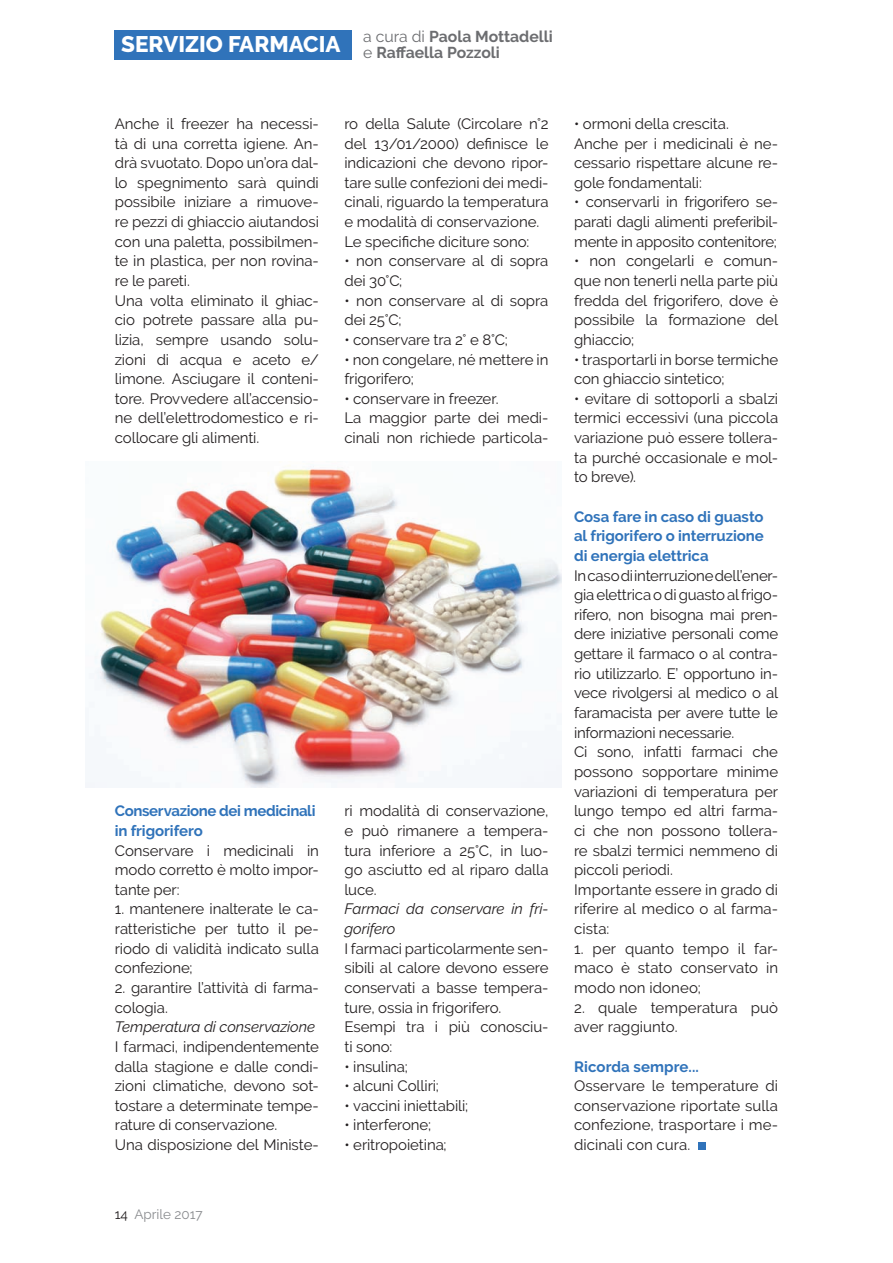
<style>
.page{position:relative;width:893px;height:1263px;background:#fff}
.page>*{position:absolute;margin:0;border:0;box-sizing:border-box;transform-origin:0 0}
.t1{font:800 22.5px "Raleway";color:#fff}
.t2{font:700 15.75px/16.5px "Raleway";color:#6c6d70}
.t3{font:15px/19.6px "Raleway";letter-spacing:-.005em;color:#231f20}
.t4{font:700 15px/19.6px "Raleway";letter-spacing:-.005em;color:#3073ba}
.t5{font:italic 15px/19.6px "Raleway";letter-spacing:-.005em;color:#231f20}
.t6{font:13.5px "Raleway";color:#8a8c8f}
.s1{font-weight:400}
.s2{color:#231f20}
</style>
<div class="page">
<div style="left:115px;top:30px;width:237px;height:29px;background:#3073ba"></div>
<div style="left:698px;top:1142px;width:8px;height:8px;background:#3073ba"></div>
<img style="left:85px;top:465px;width:476px;height:322px">
<h1 class="t1" style="left:121px;top:31px;width:221px">SERVIZIO FARMACIA</h1>
<p class="t2" style="left:363px;top:28px;width:191px"><span class="s1">a cura di</span> Paola Mottadelli <span class="s1">e</span> Raffaella Pozzoli</p>
<p class="t3" style="left:115px;top:114px;width:206px">Anche il freezer ha necessi&shy;tà di una corretta igiene. An&shy;drà svuotato. Dopo un’ora dal&shy;lo spegnimento sarà quindi possibile iniziare a rimuove&shy;re pezzi di ghiaccio aiutandosi con una paletta, possibilmen&shy;te in plastica, per non rovina&shy;re le pareti.<br>Una volta eliminato il ghiac&shy;cio potrete passare alla pu&shy;lizia, sempre usando solu&shy;zioni di acqua e aceto e/ limone. Asciugare il conteni&shy;tore. Provvedere all’accensio&shy;ne dell’elettrodomestico e ri&shy;collocare gli alimenti.</p>
<p class="t3" style="left:344px;top:114px;width:206px">ro della Salute (Circolare n°2 del 13/01/2000) definisce le indicazioni che devono ripor&shy;tare sulle confezioni dei medi&shy;cinali, riguardo la temperatura e modalità di conservazione.<br>Le specifiche diciture sono:</p>
<p class="t3" style="left:344px;top:251px;width:206px">• non conservare al di sopra dei 30°C;</p>
<p class="t3" style="left:344px;top:290px;width:206px">• non conservare al di sopra dei 25°C;</p>
<p class="t3" style="left:344px;top:330px;width:165px">• conservare tra 2° e 8°C;</p>
<p class="t3" style="left:344px;top:349px;width:206px">• non congelare, né mettere in frigorifero;</p>
<p class="t3" style="left:344px;top:389px;width:206px">• conservare in freezer.<br>La maggior parte dei medi&shy;cinali non richiede particola-</p>
<p class="t4" style="left:115px;top:801px;width:202px">Conservazione dei medicinali in frigorifero</p>
<p class="t3" style="left:115px;top:840px;width:206px;text-align:justify">Conservare i medicinali in modo corretto è molto impor&shy;tante per:</p>
<p class="t3" style="left:115px;top:899px;width:206px;text-align:justify">1. mantenere inalterate le ca&shy;ratteristiche per tutto il pe&shy;riodo di validità indicato sulla confezione;</p>
<p class="t3" style="left:115px;top:978px;width:206px">2. garantire l’attività di farma&shy;cologia.</p>
<p class="t5" style="left:115px;top:1017px;width:202px">Temperatura di conservazione</p>
<p class="t3" style="left:115px;top:1037px;width:206px">I farmaci, indipendentemente dalla stagione e dalle condi&shy;zioni climatiche, devono sot&shy;tostare a determinate tempe&shy;rature di conservazione.<br>Una disposizione del Ministe-</p>
<p class="t6" style="left:115px;top:1207px;width:89px"><span class="s2">14</span> Aprile 2017</p>
<p class="t3" style="left:344px;top:801px;width:206px;text-align:justify">ri modalità di conservazione, e può rimanere a tempera&shy;tura inferiore a 25°C, in luo&shy;go asciutto ed al riparo dalla luce.</p>
<p class="t5" style="left:344px;top:899px;width:206px">Farmaci da conservare in fri&shy;gorifero</p>
<p class="t3" style="left:344px;top:938px;width:206px">I farmaci particolarmente sen&shy;sibili al calore devono essere conservati a basse tempera&shy;ture, ossia in frigorifero.<br>Esempi tra i più conosciu&shy;ti sono:</p>
<p class="t3" style="left:344px;top:1056px;width:65px">• insulina;</p>
<p class="t3" style="left:344px;top:1076px;width:96px">• alcuni Colliri;</p>
<p class="t3" style="left:344px;top:1096px;width:125px">• vaccini iniettabili;</p>
<p class="t3" style="left:344px;top:1115px;width:88px">• interferone;</p>
<p class="t3" style="left:344px;top:1135px;width:104px">• eritropoietina;</p>
<p class="t3" style="left:574px;top:114px;width:206px">• ormoni della crescita.<br>Anche per i medicinali è ne&shy;cessario rispettare alcune re&shy;gole fondamentali:</p>
<p class="t3" style="left:574px;top:192px;width:206px;text-align:justify">• conservarli in frigorifero se&shy;parati dagli alimenti preferibil&shy;mente in apposito contenitore;</p>
<p class="t3" style="left:574px;top:251px;width:206px;text-align:justify">• non congelarli e comun&shy;que non tenerli nella parte più fredda del frigorifero, dove è possibile la formazione del ghiaccio;</p>
<p class="t3" style="left:574px;top:349px;width:206px">• trasportarli in borse termiche con ghiaccio sintetico;</p>
<p class="t3" style="left:574px;top:389px;width:206px;text-align:justify">• evitare di sottoporli a sbalzi termici eccessivi (una piccola variazione può essere tollera&shy;ta purché occasionale e mol&shy;to breve).</p>
<p class="t4" style="left:574px;top:507px;width:191px;text-align:justify">Cosa fare in caso di guasto al frigorifero o interruzione di energia elettrica</p>
<p class="t3" style="left:574px;top:565px;width:206px">In caso di interruzione dell’ener&shy;gia elettrica o di guasto al frigo&shy;rifero, non bisogna mai pren&shy;dere iniziative personali come gettare il farmaco o al contra&shy;rio utilizzarlo. E’ opportuno in&shy;vece rivolgersi al medico o al faramacista per avere tutte le informazioni necessarie.<br>Ci sono, infatti farmaci che possono sopportare minime variazioni di temperatura per lungo tempo ed altri farma&shy;ci che non possono tollera&shy;re sbalzi termici nemmeno di piccoli periodi.<br>Importante essere in grado di riferire al medico o al farma&shy;cista:</p>
<p class="t3" style="left:574px;top:938px;width:206px;text-align:justify">1. per quanto tempo il far&shy;maco è stato conservato in modo non idoneo;</p>
<p class="t3" style="left:574px;top:997px;width:206px">2. quale temperatura può aver raggiunto.</p>
<p class="t4" style="left:574px;top:1056px;width:126px">Ricorda sempre...</p>
<p class="t3" style="left:574px;top:1076px;width:206px;text-align:justify">Osservare le temperature di conservazione riportate sulla confezione, trasportare i me&shy;dicinali con cura.</p>
</div>
